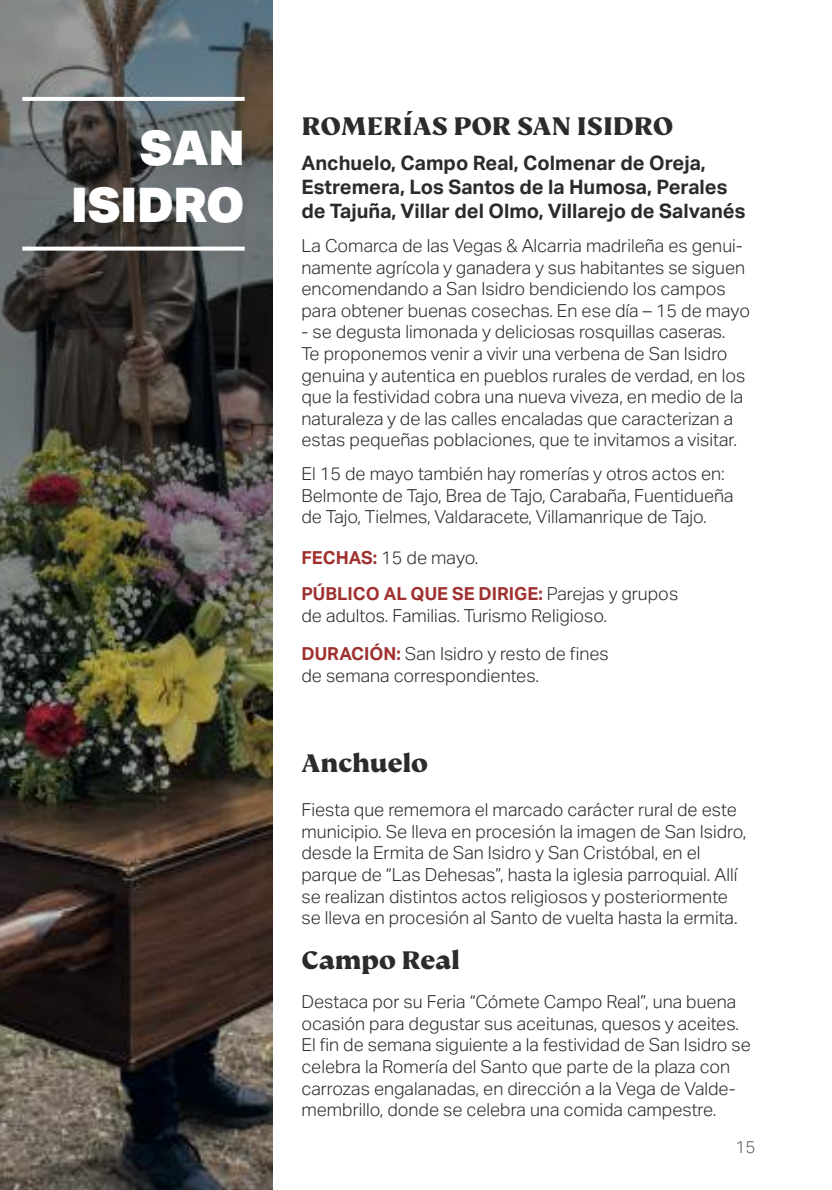
<style>
.page{position:relative;width:832px;height:1190px;background:#fff}
.page>*{position:absolute;margin:0;border:0;box-sizing:border-box;transform-origin:0 0}
.t1{font:900 48px/57px "Aktiv Grotesk";letter-spacing:-.01em;color:#fff;text-align:right}
.t2{font:800 28px "FS Kim";letter-spacing:-.01em;color:#2b2b2a}
.t3{font:700 20px/24px "Aktiv Grotesk";color:#2b2b2a}
.t4{font:300 18px/21.6px "Aktiv Grotesk";color:#2b2b2a}
.t5{font:700 18px/36px "Aktiv Grotesk";color:#9f3231}
.t6{font:300 17px "Aktiv Grotesk";color:#5c5c5b}
.s1{font-weight:300;color:#2b2b2a}
.s2{font-weight:700;color:#9f3231}
</style>
<div class="page">
<img style="left:0;top:0;width:273px;height:1190px">
<h1 class="t1" style="left:71px;top:118px;width:175px">SAN<br>ISIDRO</h1>
<h2 class="t2" style="left:301px;top:110px;width:373px">ROMERÍAS POR SAN ISIDRO</h2>
<p class="t3" style="left:301px;top:151px;width:445px">Anchuelo, Campo Real, Colmenar de Oreja,<br>Estremera, Los Santos de la Humosa, Perales de Tajuña, Villar del Olmo, Villarejo de Salvanés</p>
<p class="t4" style="left:301px;top:235px;width:450px">La Comarca de las Vegas &amp; Alcarria madrileña es genui&shy;namente agrícola y ganadera y sus habitantes se siguen encomendando a San Isidro bendiciendo los campos para obtener buenas cosechas. En ese día – 15 de mayo</p>
<p class="t4" style="left:301px;top:321px;width:445px">- se degusta limonada y deliciosas rosquillas caseras.<br>Te proponemos venir a vivir una verbena de San Isidro genuina y autentica en pueblos rurales de verdad, en los que la festividad cobra una nueva viveza, en medio de la naturaleza y de las calles encaladas que caracterizan a estas pequeñas poblaciones, que te invitamos a visitar.</p>
<p class="t4" style="left:301px;top:463px;width:433px">El 15 de mayo también hay romerías y otros actos en:<br>Belmonte de Tajo, Brea de Tajo, Carabaña, Fuentidueña de Tajo, Tielmes, Valdaracete, Villamanrique de Tajo.</p>
<p class="t5" style="left:301px;top:539px;width:378px">FECHAS: <span class="s1">15 de mayo.<br></span>PÚBLICO AL QUE SE DIRIGE: <span class="s1">Parejas y grupos</span></p>
<p class="t4" style="left:301px;top:596px;width:308px;line-height:38.4px">de adultos. Familias. Turismo Religioso.<br><span class="s2">DURACIÓN:</span> San Isidro y resto de fines</p>
<p class="t4" style="left:301px;top:664px;width:239px">de semana correspondientes.</p>
<h2 class="t2" style="left:301px;top:747px;width:128px">Anchuelo</h2>
<p class="t4" style="left:301px;top:799px;width:446px">Fiesta que rememora el marcado carácter rural de este municipio. Se lleva en procesión la imagen de San Isidro, desde la Ermita de San Isidro y San Cristóbal, en el parque de “Las Dehesas”, hasta la iglesia parroquial. Allí se realizan distintos actos religiosos y posteriormente se lleva en procesión al Santo de vuelta hasta la ermita.</p>
<h2 class="t2" style="left:301px;top:944px;width:160px">Campo Real</h2>
<p class="t4" style="left:301px;top:991px;width:451px">Destaca por su Feria “Cómete Campo Real”, una buena ocasión para degustar sus aceitunas, quesos y aceites.<br>El fin de semana siguiente a la festividad de San Isidro se celebra la Romería del Santo que parte de la plaza con carrozas engalanadas, en dirección a la Vega de Valde&shy;membrillo, donde se celebra una comida campestre.</p>
<p class="t6" style="left:735px;top:1137px;width:22px">15</p>
</div>
